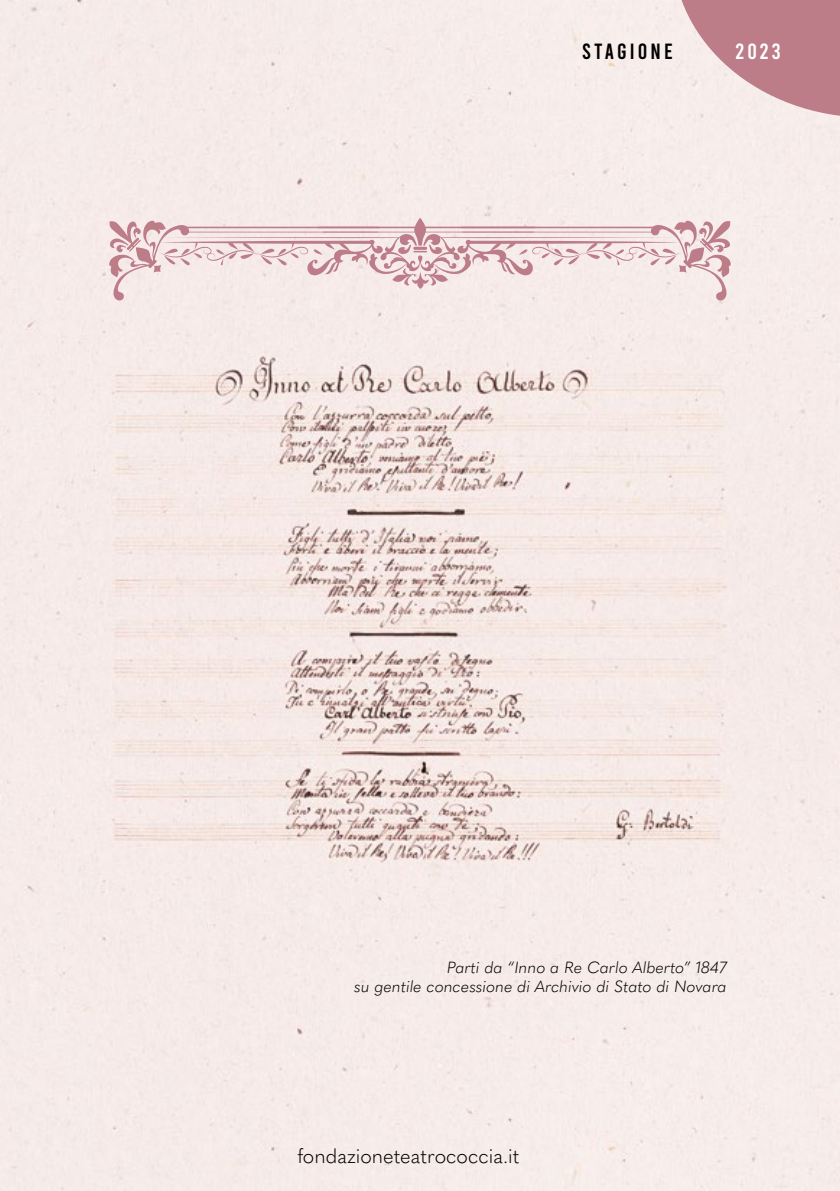
<style>
.page{position:relative;width:840px;height:1191px;background:#fff}
.page>*{position:absolute;margin:0;border:0;box-sizing:border-box;transform-origin:0 0}
.t1{font:22px "Bebas";letter-spacing:.14em;color:#000}
.t2{font:22px "Bebas";color:#fff}
.t3{font:300 20px "Quasimoda";color:#000}
.t4{font:italic 300 16px/19.2px "Quasimoda";color:#000;text-align:right}
</style>
<div class="page">
<img style="left:0;top:0;width:839px;height:1191px">
<svg style="left:672px;top:0;width:167px;height:117px"></svg>
<svg style="left:109px;top:218px;width:621px;height:82px"></svg>
<h1 class="t1" style="left:582px;top:40px;width:92px">STAGIONE</h1>
<h1 class="t2" style="left:735px;top:40px;width:47px">2023</h1>
<p class="t4" style="left:354px;top:956px;width:374px">Parti da “Inno a Re Carlo Alberto” 1847<br>su gentile concessione di Archivio di Stato di Novara</p>
<p class="t3" style="left:297px;top:1140px;width:223px">fondazioneteatrococcia.it</p>
</div>
